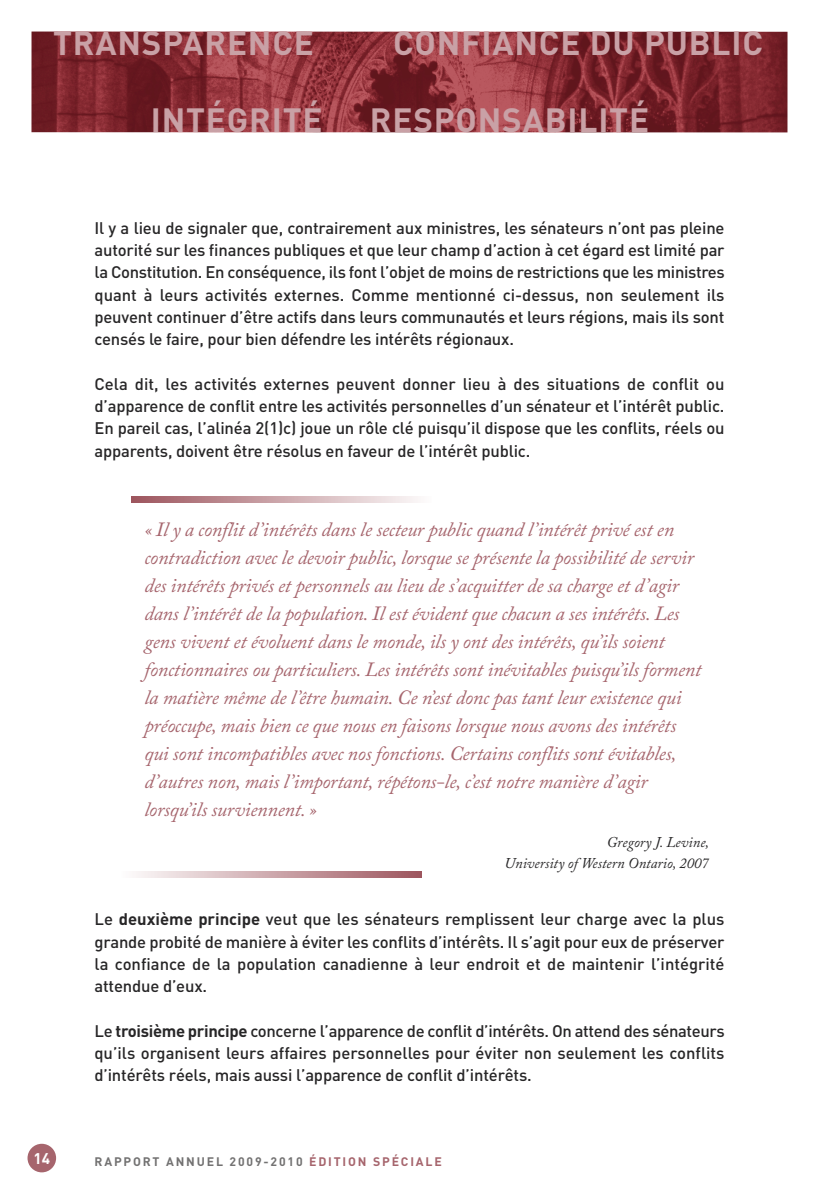
<style>
.page{position:relative;width:819px;height:1197px;background:#fff}
.page>*{position:absolute;margin:0;border:0;box-sizing:border-box;transform-origin:0 0}
.t1{font:700 33.25px "DIN";letter-spacing:.025em;color:#c9a1a6}
.t2{font:italic 20.12px/28px "Adobe Caslon Pro";letter-spacing:-.01em;color:#a6656d}
.t3{font:500 16.62px/22.2px "DIN";letter-spacing:-.01em;color:#272627;text-align:justify}
.t4{font:700 15.4px "DIN";color:#fff}
.t5{font:italic 14.88px/21px "Adobe Caslon Pro";letter-spacing:.005em;color:#272627;text-align:right}
.t6{font:700 12.25px "DIN";letter-spacing:.15em;color:#737272}
.s1{font-weight:700}
.s2{color:#a6656d}
</style>
<div class="page">
<div style="left:28px;top:1144px;width:28px;height:28px;background:#a6656d;border-radius:50%"></div>
<img style="left:31px;top:32px;width:757px;height:100px">
<svg style="left:132px;top:497px;width:285px;height:6px;background:#cba4a9"></svg>
<svg style="left:137px;top:871px;width:284px;height:6px;background:#cba4a9"></svg>
<h1 class="t1" style="left:53px;top:25px;width:262px">TRANSPARENCE</h1>
<h1 class="t1" style="left:393px;top:25px;width:371px">CONFIANCE DU PUBLIC</h1>
<h1 class="t1" style="left:151px;top:101px;width:173px">INTÉGRITÉ</h1>
<h1 class="t1" style="left:370px;top:101px;width:281px">RESPONSABILITÉ</h1>
<p class="t3" style="left:94px;top:217px;width:632px">Il y a lieu de signaler que, contrairement aux ministres, les sénateurs n’ont pas pleine autorité sur les finances publiques et que leur champ d’action à cet égard est limité par la Constitution. En conséquence, ils font l’objet de moins de restrictions que les ministres quant à leurs activités externes. Comme mentionné ci-dessus, non seulement ils peuvent continuer d’être actifs dans leurs communautés et leurs régions, mais ils sont censés le faire, pour bien défendre les intérêts régionaux.</p>
<p class="t3" style="left:94px;top:373px;width:632px">Cela dit, les activités externes peuvent donner lieu à des situations de conflit ou d’apparence de conflit entre les activités personnelles d’un sénateur et l’intérêt public.<br>En pareil cas, l’alinéa 2(1)c) joue un rôle clé puisqu’il dispose que les conflits, réels ou apparents, doivent être résolus en faveur de l’intérêt public.</p>
<p class="t2" style="left:144px;top:518px;width:559px">« Il y a conflit d’intérêts dans le secteur public quand l’intérêt privé est en contradiction avec le devoir public, lorsque se présente la possibilité de servir des intérêts privés et personnels au lieu de s’acquitter de sa charge et d’agir dans l’intérêt de la population. Il est évident que chacun a ses intérêts. Les gens vivent et évoluent dans le monde, ils y ont des intérêts, qu’ils soient fonctionnaires ou particuliers. Les intérêts sont inévitables puisqu’ils forment la matière même de l’être humain. Ce n’est donc pas tant leur existence qui préoccupe, mais bien ce que nous en faisons lorsque nous avons des intérêts qui sont incompatibles avec nos fonctions. Certains conflits sont évitables, d’autres non, mais l’important, répétons-le, c’est notre manière d’agir lorsqu’ils surviennent. »</p>
<p class="t5" style="left:504px;top:834px;width:206px">Gregory J. Levine,<br>University of Western Ontario, 2007</p>
<p class="t3" style="left:94px;top:908px;width:632px">Le <span class="s1">deuxième principe</span> veut que les sénateurs remplissent leur charge avec la plus grande probité de manière à éviter les conflits d’intérêts. Il s’agit pour eux de préserver la confiance de la population canadienne à leur endroit et de maintenir l’intégrité attendue d’eux.</p>
<p class="t3" style="left:94px;top:1020px;width:632px">Le <span class="s1">troisième principe</span> concerne l’apparence de conflit d’intérêts. On attend des sénateurs qu’ils organisent leurs affaires personnelles pour éviter non seulement les conflits d’intérêts réels, mais aussi l’apparence de conflit d’intérêts.</p>
<p class="t4" style="left:34px;top:1149px;width:18px">14</p>
<p class="t6" style="left:94px;top:1154px;width:349px">RAPPORT ANNUEL 2009-2010 <span class="s2">ÉDITION SPÉCIALE</span></p>
</div>
